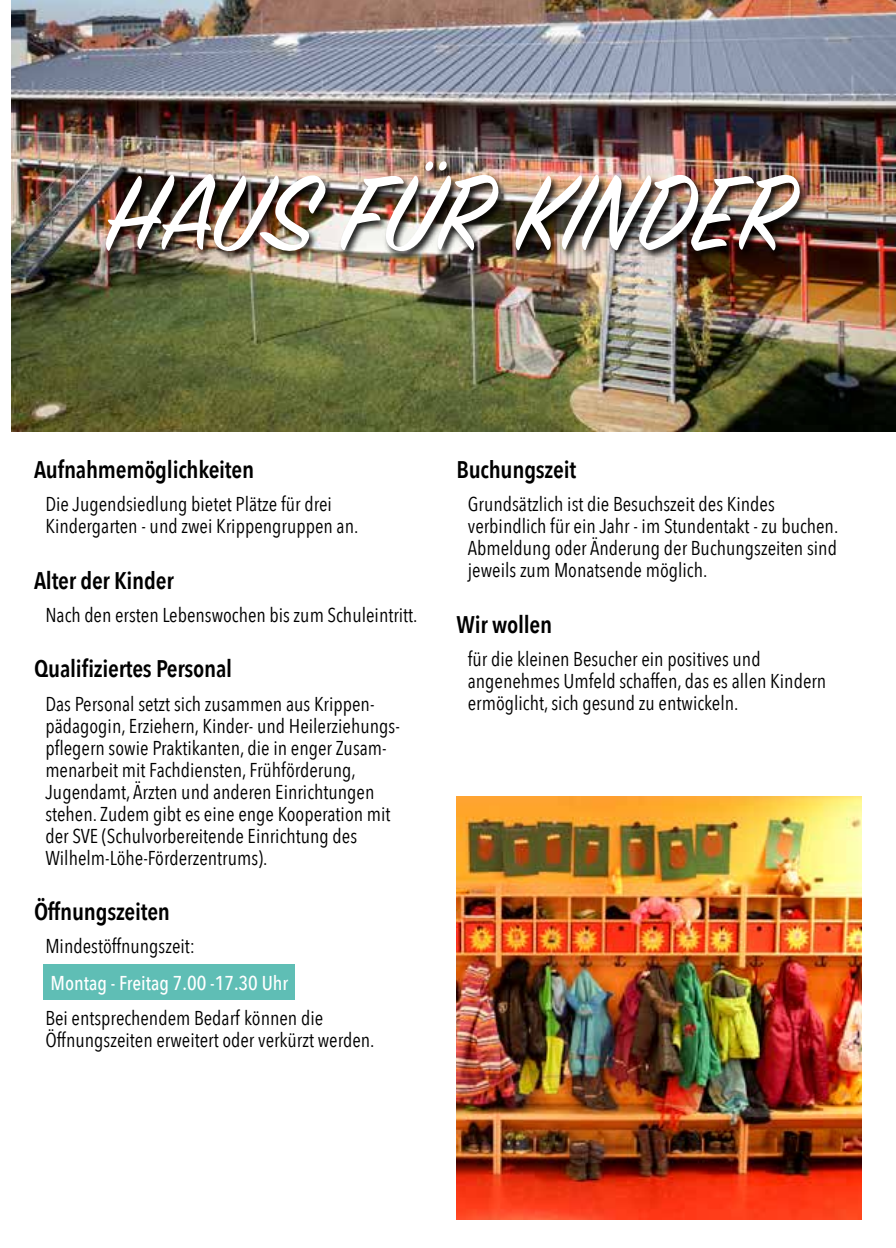
<style>
.page{position:relative;width:896px;height:1248px;background:#fff}
.page>*{position:absolute;margin:0;border:0;box-sizing:border-box;transform-origin:0 0}
.t1{font:118px "Sign Painter House Script";letter-spacing:-.005em;color:#fff}
.t2{font:600 24px "Avenir Next Condensed";letter-spacing:-.01em;color:#000}
.t3{font:20px/22px "Avenir Next Condensed";color:#000}
.t4{font:500 20px "Avenir Next Condensed";color:#fff}
</style>
<div class="page">
<img style="left:456px;top:796px;width:406px;height:423px">
<img style="left:11px;top:0;width:885px;height:431px">
<div style="left:104px;top:159px;width:705px;height:102px;background:#000;opacity:.9"></div>
<div style="left:44px;top:963px;width:251px;height:36px;background:#5fbeb5"></div>
<h1 class="t1" style="left:104px;top:141px;width:689px">HAUS FÜR KINDER</h1>
<p class="t2" style="left:34px;top:448px;width:222px">Aufnahmemöglichkeiten</p>
<p class="t3" style="left:45px;top:492px;width:315px">Die Jugendsiedlung bietet Plätze für drei<br>Kindergarten - und zwei Krippengruppen an.</p>
<p class="t2" style="left:34px;top:559px;width:141px">Alter der Kinder</p>
<p class="t3" style="left:45px;top:603px;width:373px">Nach den ersten Lebenswochen bis zum Schuleintritt.</p>
<p class="t2" style="left:34px;top:648px;width:200px">Qualifiziertes Personal</p>
<p class="t3" style="left:45px;top:691px;width:356px">Das Personal setzt sich zusammen aus Krippen&shy;pädagogin, Erziehern, Kinder- und Heilerziehungs&shy;pflegern sowie Praktikanten, die in enger Zusam&shy;menarbeit mit Fachdiensten, Frühförderung, Jugendamt, Ärzten und anderen Einrichtungen stehen. Zudem gibt es eine enge Kooperation mit der SVE (Schulvorbereitende Einrichtung des Wilhelm-Löhe-Förderzentrums).</p>
<p class="t2" style="left:34px;top:890px;width:137px">Öffnungszeiten</p>
<p class="t3" style="left:45px;top:934px;width:151px">Mindestöffnungszeit:</p>
<p class="t4" style="left:51px;top:970px;width:239px">Montag - Freitag 7.00 -17.30 Uhr</p>
<p class="t3" style="left:45px;top:1006px;width:331px">Bei entsprechendem Bedarf können die<br>Öffnungszeiten erweitert oder verkürzt werden.</p>
<p class="t2" style="left:456px;top:448px;width:121px">Buchungszeit</p>
<p class="t3" style="left:468px;top:492px;width:372px">Grundsätzlich ist die Besuchszeit des Kindes verbindlich für ein Jahr - im Stundentakt - zu buchen.<br>Abmeldung oder Änderung der Buchungszeiten sind jeweils zum Monatsende möglich.</p>
<p class="t2" style="left:456px;top:603px;width:97px">Wir wollen</p>
<p class="t3" style="left:468px;top:647px;width:360px">für die kleinen Besucher ein positives und angenehmes Umfeld schaffen, das es allen Kindern ermöglicht, sich gesund zu entwickeln.</p>
</div>
